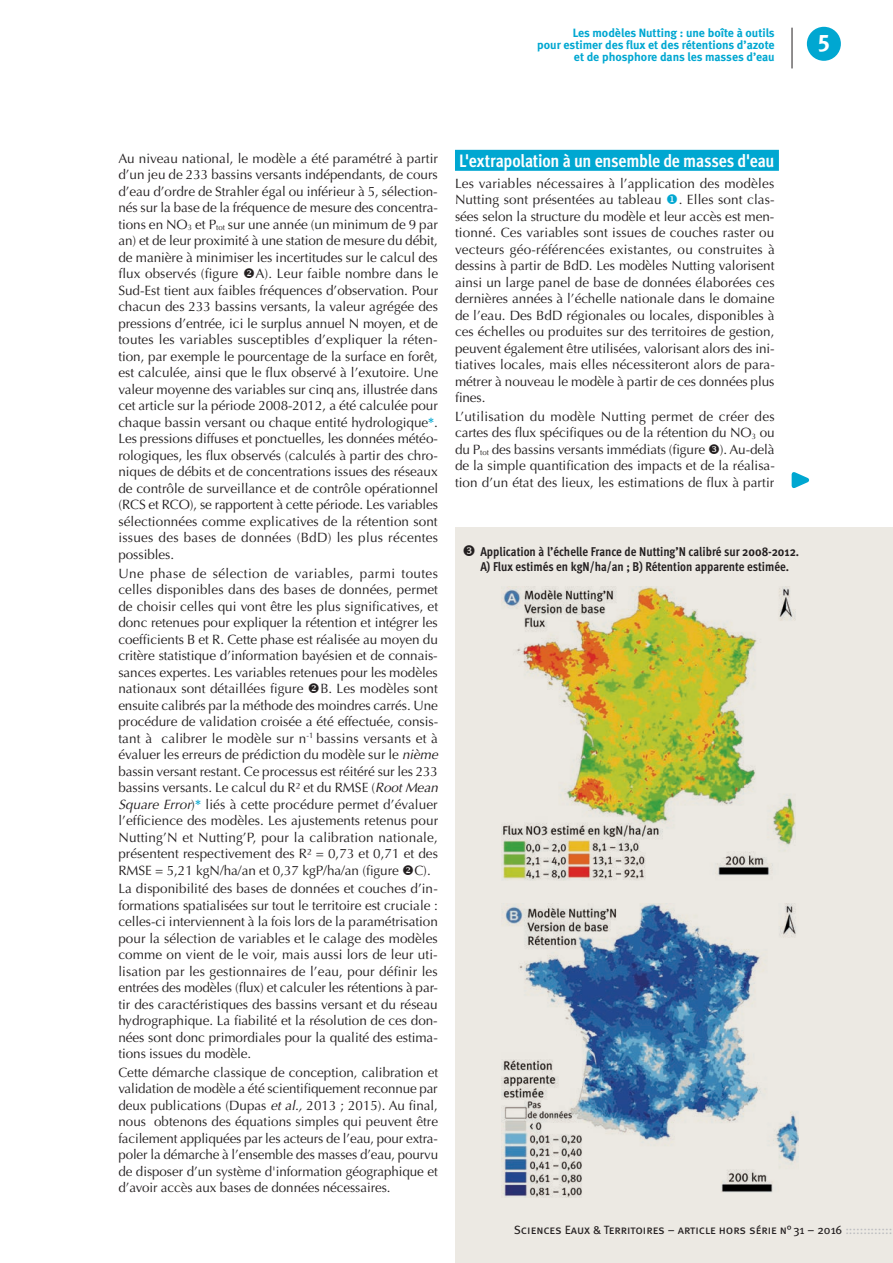
<style>
.page{position:relative;width:893px;height:1263px;background:#fff}
.page>*{position:absolute;margin:0;border:0;box-sizing:border-box;transform-origin:0 0}
.t1{font:24px "Meta Bold Caps Expert";color:#fff}
.t2{font:700 18px "Meta Cond OT";letter-spacing:-.015em;color:#fff}
.t3{font:13.5px/16.5px "Optima";letter-spacing:-.005em;color:#231f20;text-align:justify}
.t4{font:700 12.75px/15px "Meta Cond OT";color:#231f20}
.t5{font:700 12px/12px "Meta";color:#00a7d1;text-align:right}
.t6{font:12px "Meta Book Caps";color:#231f20}
.s1{font-weight:700;color:#00a7d1}
.s2{font-style:italic}
.s3{color:#00a7d1}
.s4{color:#bcbdc0}
</style>
<div class="page">
<div style="left:455px;top:528px;width:438px;height:735px;background:#ece9e3"></div>
<svg style="left:791px;top:472px;width:19px;height:17px"></svg>
<div style="left:455px;top:150px;width:324px;height:21px;background:#00a7d1"></div>
<img style="left:501px;top:586px;width:294px;height:294px">
<img style="left:502px;top:904px;width:296px;height:293px">
<div style="left:807px;top:27px;width:34px;height:34px;background:#00a7d1;border-radius:50%"></div>
<hr style="left:792px;top:28px;width:1px;height:40px;background:#231f20">
<p class="t5" style="left:537px;top:27px;width:239px">Les modèles Nutting : une boîte à outils<br>pour estimer des flux et des rétentions d’azote et de phosphore dans les masses d’eau</p>
<h1 class="t1" style="left:818px;top:28px;width:13px">5</h1>
<p class="t3" style="left:118px;top:150px;width:321px">Au niveau national, le modèle a été paramétré à partir d’un jeu de 233 bassins versants indépendants, de cours d’eau d’ordre de Strahler égal ou inférieur à 5, sélection&shy;nés sur la base de la fréquence de mesure des concentra&shy;tions en NO<sub>3</sub> et P<sub>tot</sub> sur une année (un minimum de 9 par an) et de leur proximité à une station de mesure du débit, de manière à minimiser les incertitudes sur le calcul des flux observés (figure ❖A). Leur faible nombre dans le Sud-Est tient aux faibles fréquences d’observation. Pour chacun des 233 bassins versants, la valeur agrégée des pressions d’entrée, ici le surplus annuel N moyen, et de toutes les variables susceptibles d’expliquer la réten&shy;tion, par exemple le pourcentage de la surface en forêt, est calculée, ainsi que le flux observé à l’exutoire. Une valeur moyenne des variables sur cinq ans, illustrée dans cet article sur la période 2008-2012, a été calculée pour chaque bassin versant ou chaque entité hydrologique<span class="s1">*</span>.<br>Les pressions diffuses et ponctuelles, les données météo&shy;rologiques, les flux observés (calculés à partir des chro&shy;niques de débits et de concentrations issues des réseaux de contrôle de surveillance et de contrôle opérationnel (RCS et RCO), se rapportent à cette période. Les variables sélectionnées comme explicatives de la rétention sont issues des bases de données (BdD) les plus récentes possibles.</p>
<p class="t3" style="left:118px;top:565px;width:321px">Une phase de sélection de variables, parmi toutes celles disponibles dans des bases de données, permet de choisir celles qui vont être les plus significatives, et donc retenues pour expliquer la rétention et intégrer les coefficients B et R. Cette phase est réalisée au moyen du critère statistique d’information bayésien et de connais&shy;sances expertes. Les variables retenues pour les modèles nationaux sont détaillées figure ❖B. Les modèles sont ensuite calibrés par la méthode des moindres carrés. Une procédure de validation croisée a été effectuée, consis&shy;tant à calibrer le modèle sur n<sup>-1</sup> bassins versants et à évaluer les erreurs de prédiction du modèle sur le <span class="s2">nième </span>bassin versant restant. Ce processus est réitéré sur les 233 bassins versants. Le calcul du R² et du RMSE (<span class="s2">Root Mean Square Error</span>)<span class="s1">*</span> liés à cette procédure permet d’évaluer l’efficience des modèles. Les ajustements retenus pour Nutting’N et Nutting’P, pour la calibration nationale, présentent respectivement des R² = 0,73 et 0,71 et des RMSE = 5,21 kgN/ha/an et 0,37 kgP/ha/an (figure ❖C).</p>
<p class="t3" style="left:118px;top:881px;width:321px">La disponibilité des bases de données et couches d’in&shy;formations spatialisées sur tout le territoire est cruciale : celles-ci interviennent à la fois lors de la paramétrisation pour la sélection de variables et le calage des modèles comme on vient de le voir, mais aussi lors de leur uti&shy;lisation par les gestionnaires de l’eau, pour définir les entrées des modèles (flux) et calculer les rétentions à par&shy;tir des caractéristiques des bassins versant et du réseau hydrographique. La fiabilité et la résolution de ces don&shy;nées sont donc primordiales pour la qualité des estima&shy;tions issues du modèle.</p>
<p class="t3" style="left:118px;top:1064px;width:321px">Cette démarche classique de conception, calibration et validation de modèle a été scientifiquement reconnue par deux publications (Dupas <span class="s2">et al.,</span> 2013 ; 2015). Au final, nous obtenons des équations simples qui peuvent être facilement appliquées par les acteurs de l’eau, pour extra&shy;poler la démarche à l’ensemble des masses d’eau, pourvu de disposer d’un système d'information géographique et d’avoir accès aux bases de données nécessaires.</p>
<h2 class="t2" style="left:459px;top:149px;width:317px">L'extrapolation à un ensemble de masses d'eau</h2>
<p class="t3" style="left:455px;top:175px;width:321px">Les variables nécessaires à l’application des modèles Nutting sont présentées au tableau <span class="s3">◆</span>. Elles sont clas&shy;sées selon la structure du modèle et leur accès est men&shy;tionné. Ces variables sont issues de couches raster ou vecteurs géo-référencées existantes, ou construites à dessins à partir de BdD. Les modèles Nutting valorisent ainsi un large panel de base de données élaborées ces dernières années à l’échelle nationale dans le domaine de l’eau. Des BdD régionales ou locales, disponibles à ces échelles ou produites sur des territoires de gestion, peuvent également être utilisées, valorisant alors des ini&shy;tiatives locales, mais elles nécessiteront alors de para&shy;métrer à nouveau le modèle à partir de ces données plus fines.</p>
<p class="t3" style="left:455px;top:408px;width:321px">L’utilisation du modèle Nutting permet de créer des cartes des flux spécifiques ou de la rétention du NO<sub>3</sub> ou du P<sub>tot</sub> des bassins versants immédiats (figure ). Au-delà de la simple quantification des impacts et de la réalisa&shy;tion d’un état des lieux, les estimations de flux à partir</p>
<p class="t4" style="left:480px;top:544px;width:320px">Application à l’échelle France de Nutting’N calibré sur 2008-2012.<br>A) Flux estimés en kgN/ha/an ; B) Rétention apparente estimée.</p>
<p class="t6" style="left:514px;top:1223px;width:380px">Sciences Eaux &amp; Territoires – article hors série n°31 – 2016 <span class="s4">:::::::::::::</span></p>
</div>
